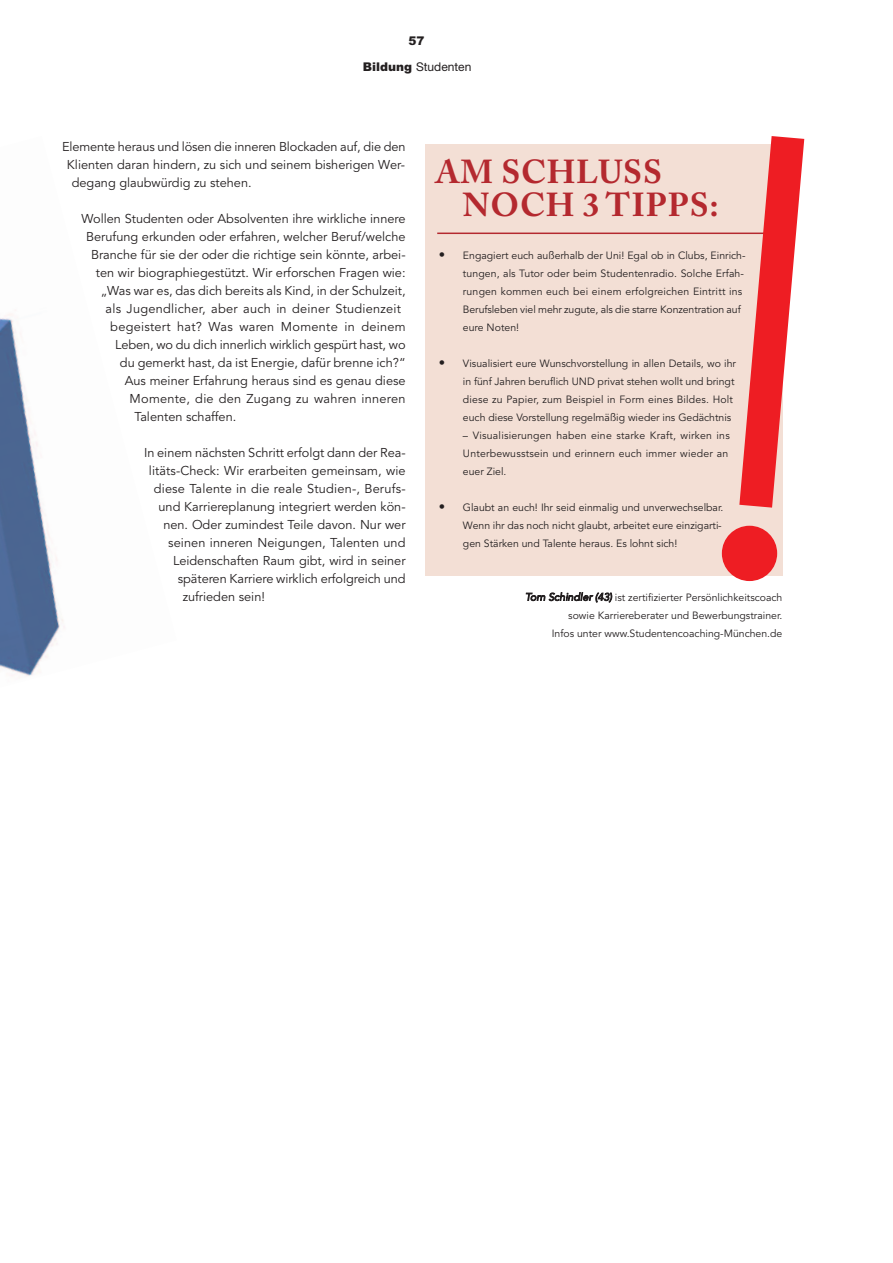
<style>
.page{position:relative;width:893px;height:1263px;background:#fff}
.page>*{position:absolute;margin:0;border:0;box-sizing:border-box;transform-origin:0 0}
.t1{font:700 33px/33px "Adobe Caslon";letter-spacing:.025em;color:#b4292f}
.t2{font:12.75px "Avenir";color:#231f20}
.t3{font:12.75px "Avenir";letter-spacing:.02em;color:#231f20}
.t4{font:12px "Helvetica Neue";color:#231f20}
.t5{font:900 12px "Arial";color:#231f20}
.t6{font:10.5px/18px "Avenir";color:#231f20}
.t7{font:10.5px/18px "Avenir";letter-spacing:.02em;color:#231f20}
.s1{font-family:"Arial";font-weight:900}
.s2{font-style:italic}
</style>
<div class="page">
<img style="left:0;top:314px;width:65px;height:362px">
<div style="left:425px;top:144px;width:357px;height:432px;background:#f3dfd5"></div>
<hr style="left:437px;top:233px;width:344px;height:1px;background:#b4292f">
<svg style="left:739px;top:136px;width:65px;height:372px"></svg>
<div style="left:722px;top:526px;width:55px;height:55px;background:#ee1d23;border-radius:50%"></div>
<p class="t5" style="left:409px;top:34px;width:18px">57</p>
<p class="t4" style="left:363px;top:60px;width:110px"><span class="s1">Bildung</span> Studenten</p>
<p class="t2" style="left:62px;top:141px;width:345px">Elemente heraus und lösen die inneren Blockaden auf, die den</p>
<p class="t2" style="left:67px;top:159px;width:339px">Klienten daran hindern, zu sich und seinem bisherigen Wer-</p>
<p class="t2" style="left:72px;top:177px;width:181px">degang glaubwürdig zu stehen.</p>
<p class="t2" style="left:81px;top:213px;width:326px">Wollen Studenten oder Absolventen ihre wirkliche innere</p>
<p class="t2" style="left:86px;top:231px;width:321px">Berufung erkunden oder erfahren, welcher Beruf/welche</p>
<p class="t2" style="left:91px;top:249px;width:316px">Branche für sie der oder die richtige sein könnte, arbei-</p>
<p class="t2" style="left:96px;top:267px;width:311px">ten wir biographiegestützt. Wir erforschen Fragen wie:</p>
<p class="t2" style="left:101px;top:285px;width:306px">„Was war es, das dich bereits als Kind, in der Schulzeit,</p>
<p class="t3" style="left:105px;top:303px;width:297px">als Jugendlicher, aber auch in deiner Studienzeit</p>
<p class="t3" style="left:110px;top:321px;width:297px">begeistert hat? Was waren Momente in deinem</p>
<p class="t2" style="left:115px;top:339px;width:292px">Leben, wo du dich innerlich wirklich gespürt hast, wo</p>
<p class="t2" style="left:120px;top:357px;width:287px">du gemerkt hast, da ist Energie, dafür brenne ich?“</p>
<p class="t2" style="left:125px;top:375px;width:282px">Aus meiner Erfahrung heraus sind es genau diese</p>
<p class="t3" style="left:130px;top:393px;width:277px">Momente, die den Zugang zu wahren inneren</p>
<p class="t2" style="left:134px;top:411px;width:103px">Talenten schaffen.</p>
<p class="t2" style="left:144px;top:447px;width:263px">In einem nächsten Schritt erfolgt dann der Rea-</p>
<p class="t2" style="left:149px;top:465px;width:258px">litäts-Check: Wir erarbeiten gemeinsam, wie</p>
<p class="t2" style="left:154px;top:483px;width:253px">diese Talente in die reale Studien-, Berufs-</p>
<p class="t2" style="left:159px;top:501px;width:249px">und Karriereplanung integriert werden kön-</p>
<p class="t2" style="left:163px;top:519px;width:244px">nen. Oder zumindest Teile davon. Nur wer</p>
<p class="t2" style="left:168px;top:537px;width:239px">seinen inneren Neigungen, Talenten und</p>
<p class="t2" style="left:173px;top:555px;width:234px">Leidenschaften Raum gibt, wird in seiner</p>
<p class="t2" style="left:178px;top:573px;width:229px">späteren Karriere wirklich erfolgreich und</p>
<p class="t2" style="left:183px;top:591px;width:84px">zufrieden sein!</p>
<p class="t6" style="left:525px;top:589px;width:259px;text-align:right"><span class="s2">Tom Schindler (43)</span> ist zertifizierter Persönlichkeitscoach sowie Karriereberater und Bewerbungstrainer.<br>Infos unter www.Studentencoaching-München.de</p>
<h1 class="t1" style="left:463px;top:158px;width:257px;text-indent:-27px">AM SCHLUSS<br>NOCH 3 TIPPS:</h1>
<p class="t2" style="left:439px;top:249px;width:8px">•</p>
<p class="t6" style="left:463px;top:247px;width:284px">Engagiert euch außerhalb der Uni! Egal ob in Clubs, Einrich&shy;tungen, als Tutor oder beim Studentenradio. Solche Erfah&shy;rungen kommen euch bei einem erfolgreichen Eintritt ins Berufsleben viel mehr zugute, als die starre Konzentration auf eure Noten!</p>
<p class="t6" style="left:463px;top:355px;width:275px">Visualisiert eure Wunschvorstellung in allen Details, wo ihr in fünf Jahren beruflich UND privat stehen wollt und bringt diese zu Papier, zum Beispiel in Form eines Bildes. Holt euch diese Vorstellung regelmäßig wieder ins Gedächtnis</p>
<p class="t7" style="left:463px;top:427px;width:268px">– Visualisierungen haben eine starke Kraft, wirken ins<br>Unterbewusstsein und erinnern euch immer wieder an euer Ziel.</p>
<p class="t6" style="left:463px;top:499px;width:262px">Glaubt an euch! Ihr seid einmalig und unverwechselbar.<br>Wenn ihr das noch nicht glaubt, arbeitet eure einzigarti&shy;gen Stärken und Talente heraus. Es lohnt sich!</p>
<p class="t2" style="left:439px;top:357px;width:8px">•</p>
<p class="t2" style="left:439px;top:501px;width:8px">•</p>
</div>
